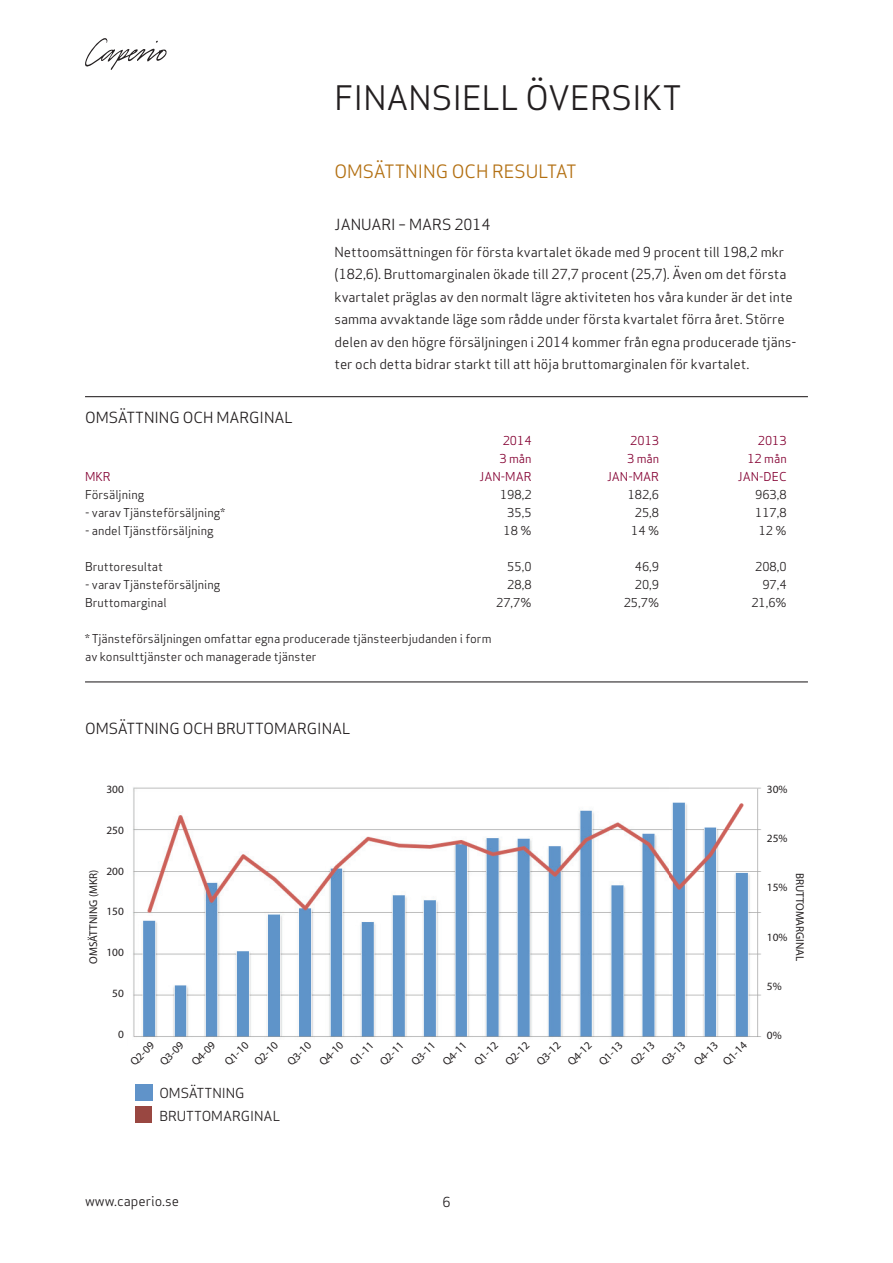
<style>
.page{position:relative;width:893px;height:1263px;background:#fff}
.page>*{position:absolute;margin:0;border:0;box-sizing:border-box;transform-origin:0 0}
.t1{font:33px "Apex Sans";color:#231f20}
.t2{font:18px "Apex Sans";color:#b37012}
.t3{font:15px "Apex Sans";color:#231f20}
.Bröd{font:13.5px/22.5px "Apex Sans";color:#231f20}
._4K_Data{font:12px/18px "Apex Sans";color:#231f20}
._4K_RÖD{font:12px "Apex Sans";color:#840132}
.t4{font:11.4px "Myriad Pro";color:#231f20}
.t5{font:11.25px/20.5px "Myriad Pro";color:#231f20}
.t6{font:11.1px "Myriad Pro";color:#231f20}
</style>
<div class="page">
<svg style="left:85px;top:38px;width:82px;height:32px"></svg>
<img style="left:133px;top:787px;width:536px;height:251px">
<img style="left:669px;top:787px;width:92px;height:250px">
<div style="left:135px;top:1085px;width:18px;height:16px;background:#6093c9"></div>
<div style="left:135px;top:1106px;width:17px;height:17px;background:#994741"></div>
<hr style="left:85px;top:396px;width:723px;height:1px;background:#231f20">
<hr style="left:85px;top:681px;width:723px;height:1px;background:#231f20">
<h1 class="t1" style="left:334px;top:71px;width:349px">FINANSIELL ÖVERSIKT</h1>
<h2 class="t2" style="left:334px;top:156px;width:244px">OMSÄTTNING OCH RESULTAT</h2>
<h3 class="t3" style="left:85px;top:405px;width:209px">OMSÄTTNING OCH MARGINAL</h3>
<h3 class="t3" style="left:334px;top:212px;width:157px">JANUARI – MARS 2014</h3>
<p class="Bröd" style="left:334px;top:239px;width:460px">Nettoomsättningen för första kvartalet ökade med 9 procent till 198,2 mkr (182,6). Bruttomarginalen ökade till 27,7 procent (25,7). Även om det första kvartalet präglas av den normalt lägre aktiviteten hos våra kunder är det inte samma avvaktande läge som rådde under första kvartalet förra året. Större</p>
<p class="Bröd" style="left:334px;top:329px;width:464px">delen av den högre försäljningen i 2014 kommer från egna producerade tjäns&shy;ter och detta bidrar starkt till att höja bruttomarginalen för kvartalet.</p>
<p class="_4K_RÖD" style="left:503px;top:431px;width:30px">2014</p>
<p class="_4K_RÖD" style="left:630px;top:431px;width:30px">2013</p>
<p class="_4K_RÖD" style="left:758px;top:431px;width:30px">2013</p>
<p class="_4K_RÖD" style="left:499px;top:449px;width:34px">3 mån</p>
<p class="_4K_RÖD" style="left:627px;top:449px;width:34px">3 mån</p>
<p class="_4K_RÖD" style="left:747px;top:449px;width:41px">12 mån</p>
<p class="_4K_RÖD" style="left:85px;top:467px;width:27px">MKR</p>
<p class="_4K_RÖD" style="left:479px;top:467px;width:54px">JAN-MAR</p>
<p class="_4K_RÖD" style="left:607px;top:467px;width:54px">JAN-MAR</p>
<p class="_4K_RÖD" style="left:738px;top:467px;width:50px">JAN-DEC</p>
<p class="_4K_Data" style="left:85px;top:485px;width:61px">Försäljning</p>
<p class="_4K_Data" style="left:500px;top:485px;width:33px">198,2</p>
<p class="_4K_Data" style="left:628px;top:485px;width:33px">182,6</p>
<p class="_4K_Data" style="left:755px;top:485px;width:33px">963,8</p>
<p class="_4K_Data" style="left:85px;top:503px;width:141px">- varav Tjänsteförsäljning*</p>
<p class="_4K_Data" style="left:507px;top:503px;width:26px">35,5</p>
<p class="_4K_Data" style="left:635px;top:503px;width:26px">25,8</p>
<p class="_4K_Data" style="left:755px;top:503px;width:33px">117,8</p>
<p class="_4K_Data" style="left:85px;top:521px;width:130px">- andel Tjänstförsäljning</p>
<p class="_4K_Data" style="left:504px;top:521px;width:29px">18 %</p>
<p class="_4K_Data" style="left:631px;top:521px;width:29px">14 %</p>
<p class="_4K_Data" style="left:759px;top:521px;width:29px">12 %</p>
<p class="_4K_Data" style="left:85px;top:557px;width:80px">Bruttoresultat</p>
<p class="_4K_Data" style="left:507px;top:557px;width:26px">55,0</p>
<p class="_4K_Data" style="left:635px;top:557px;width:26px">46,9</p>
<p class="_4K_Data" style="left:755px;top:557px;width:33px">208,0</p>
<p class="_4K_Data" style="left:85px;top:575px;width:137px">- varav Tjänsteförsäljning</p>
<p class="_4K_Data" style="left:507px;top:575px;width:26px">28,8</p>
<p class="_4K_Data" style="left:635px;top:575px;width:26px">20,9</p>
<p class="_4K_Data" style="left:762px;top:575px;width:26px">97,4</p>
<p class="_4K_Data" style="left:85px;top:593px;width:83px">Bruttomarginal</p>
<p class="_4K_Data" style="left:496px;top:593px;width:37px">27,7%</p>
<p class="_4K_Data" style="left:624px;top:593px;width:37px">25,7%</p>
<p class="_4K_Data" style="left:751px;top:593px;width:37px">21,6%</p>
<p class="_4K_Data" style="left:85px;top:629px;width:408px">* Tjänsteförsäljningen omfattar egna producerade tjänsteerbjudanden i form av konsulttjänster och managerade tjänster</p>
<h3 class="t3" style="left:85px;top:716px;width:267px">OMSÄTTNING OCH BRUTTOMARGINAL</h3>
<p class="t6" style="left:106px;top:782px;width:19px">300</p>
<p class="t6" style="left:106px;top:823px;width:19px">250</p>
<p class="t6" style="left:106px;top:864px;width:19px">200</p>
<p class="t6" style="left:106px;top:905px;width:19px">150</p>
<p class="t6" style="left:106px;top:946px;width:19px">100</p>
<p class="t6" style="left:112px;top:986px;width:13px">50</p>
<p class="t6" style="left:118px;top:1027px;width:7px">0</p>
<p class="t6" style="left:767px;top:782px;width:22px">30%</p>
<p class="t6" style="left:767px;top:832px;width:22px">25%</p>
<p class="t4" style="left:86px;top:964px;width:95px;rotate:-90deg">OMSÄTTNING (MKR)</p>
<p class="t4" style="left:807px;top:872px;width:90px;rotate:90deg">BRUTTOMARGINAL</p>
<p class="t6" style="left:767px;top:881px;width:22px">15%</p>
<p class="t6" style="left:767px;top:930px;width:22px">10%</p>
<p class="t6" style="left:767px;top:979px;width:16px">5%</p>
<p class="t6" style="left:767px;top:1028px;width:16px">0%</p>
<p class="t5" style="left:140px;top:1041px;width:30px;text-indent:-21px;rotate:-44deg">Q2-09<br>Q3-09</p>
<p class="t5" style="left:202px;top:1038px;width:30px;line-height:23px;text-indent:-24px;rotate:-44deg">Q4-09<br>Q1-10</p>
<p class="t5" style="left:249px;top:1056px;width:30px;rotate:-44deg">Q2-10</p>
<p class="t5" style="left:282px;top:1056px;width:30px;rotate:-44deg">Q3-10</p>
<p class="t5" style="left:314px;top:1056px;width:30px;rotate:-44deg">Q4-10</p>
<p class="t5" style="left:344px;top:1056px;width:30px;rotate:-44deg">Q1-11</p>
<p class="t5" style="left:374px;top:1056px;width:30px;rotate:-44deg">Q2-11</p>
<p class="t5" style="left:406px;top:1056px;width:30px;rotate:-44deg">Q3-11</p>
<p class="t5" style="left:437px;top:1056px;width:30px;rotate:-44deg">Q4-11</p>
<p class="t5" style="left:469px;top:1056px;width:30px;rotate:-44deg">Q1-12</p>
<p class="t5" style="left:500px;top:1056px;width:30px;rotate:-44deg">Q2-12</p>
<p class="t5" style="left:531px;top:1056px;width:30px;rotate:-44deg">Q3-12</p>
<p class="t5" style="left:562px;top:1056px;width:30px;rotate:-44deg">Q4-12</p>
<p class="t5" style="left:593px;top:1056px;width:30px;rotate:-44deg">Q1-13</p>
<p class="t5" style="left:625px;top:1056px;width:30px;rotate:-44deg">Q2-13</p>
<p class="t5" style="left:656px;top:1056px;width:30px;rotate:-44deg">Q3-13</p>
<p class="t4" style="left:720px;top:1058px;width:30px;rotate:-44deg">Q1-14</p>
<p class="t5" style="left:689px;top:1056px;width:30px;rotate:-44deg">Q4-13</p>
<p class="Bröd" style="left:159px;top:1081px;width:87px">OMSÄTTNING</p>
<p class="Bröd" style="left:159px;top:1103px;width:122px">BRUTTOMARGINAL</p>
<p class="Bröd" style="left:85px;top:1189px;width:96px">www.caperio.se</p>
<p class="Bröd" style="left:442px;top:1189px;width:10px">6</p>
</div>
